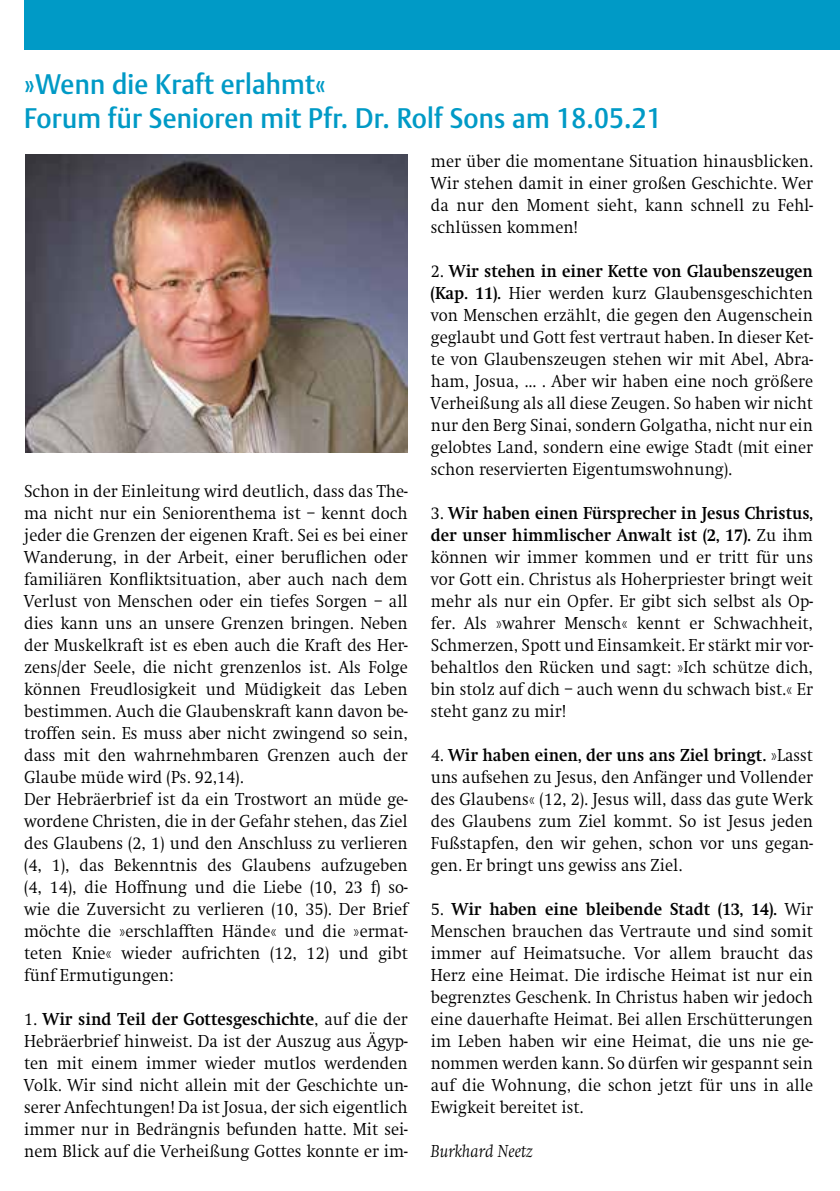
<style>
.page{position:relative;width:840px;height:1191px;background:#fff}
.page>*{position:absolute;margin:0;border:0;box-sizing:border-box;transform-origin:0 0}
.t1{font:500 28px/34px "DTL Argo TOT";letter-spacing:.005em;color:#009ac6;scale:.94 1}
.t2{font:300 18px/22px "Swift EF";color:#000;text-align:justify;scale:.93 1}
.t3{font:italic 300 18px "Swift EF";color:#000;scale:.93 1}
.s1{font-weight:700}
</style>
<div class="page">
<div style="left:24px;top:0;width:815px;height:50px;background:#009ac6"></div>
<img style="left:26px;top:155px;width:381px;height:297px">
<h1 class="t1" style="left:24px;top:67px;width:679px">»Wenn die Kraft erlahmt«<br>Forum für Senioren mit Pfr. Dr. Rolf Sons am 18.05.21</h1>
<p class="t2" style="left:24px;top:480px;width:414px;text-align:left">Schon in der Einleitung wird deutlich, dass das The&shy;ma nicht nur ein Seniorenthema ist – kennt doch jeder die Grenzen der eigenen Kraft. Sei es bei einer Wanderung, in der Arbeit, einer beruflichen oder familiären Konfliktsituation, aber auch nach dem Verlust von Menschen oder ein tiefes Sorgen – all dies kann uns an unsere Grenzen bringen. Neben der Muskelkraft ist es eben auch die Kraft des Her&shy;zens/der Seele, die nicht grenzenlos ist. Als Folge können Freudlosigkeit und Müdigkeit das Leben bestimmen. Auch die Glaubenskraft kann davon be&shy;troffen sein. Es muss aber nicht zwingend so sein, dass mit den wahrnehmbaren Grenzen auch der Glaube müde wird (Ps. 92,14).<br>Der Hebräerbrief ist da ein Trostwort an müde ge&shy;wordene Christen, die in der Gefahr stehen, das Ziel des Glaubens (2, 1) und den Anschluss zu verlieren (4, 1), das Bekenntnis des Glaubens aufzugeben (4, 14), die Hoffnung und die Liebe (10, 23 f) so&shy;wie die Zuversicht zu verlieren (10, 35). Der Brief möchte die »erschlafften Hände« und die »ermat&shy;teten Knie« wieder aufrichten (12, 12) und gibt fünf Ermutigungen:</p>
<p class="t2" style="left:24px;top:1008px;width:414px">1. <span class="s1">Wir sind Teil der Gottesgeschichte</span>, auf die der Hebräerbrief hinweist. Da ist der Auszug aus Ägyp&shy;ten mit einem immer wieder mutlos werdenden Volk. Wir sind nicht allein mit der Geschichte un&shy;serer Anfechtungen! Da ist Josua, der sich eigentlich immer nur in Bedrängnis befunden hatte. Mit sei&shy;nem Blick auf die Verheißung Gottes konnte er im-</p>
<p class="t2" style="left:430px;top:150px;width:412px">mer über die momentane Situation hinausblicken.<br>Wir stehen damit in einer großen Geschichte. Wer da nur den Moment sieht, kann schnell zu Fehl&shy;schlüssen kommen!</p>
<p class="t2" style="left:430px;top:260px;width:412px">2. <span class="s1">Wir stehen in einer Kette von Glaubenszeugen (Kap. 11).</span> Hier werden kurz Glaubensgeschichten von Menschen erzählt, die gegen den Augenschein geglaubt und Gott fest vertraut haben. In dieser Ket&shy;te von Glaubenszeugen stehen wir mit Abel, Abra&shy;ham, Josua, … . Aber wir haben eine noch größere Verheißung als all diese Zeugen. So haben wir nicht nur den Berg Sinai, sondern Golgatha, nicht nur ein gelobtes Land, sondern eine ewige Stadt (mit einer schon reservierten Eigentumswohnung).</p>
<p class="t2" style="left:430px;top:502px;width:412px">3. <span class="s1">Wir haben einen Fürsprecher in Jesus Christus, der unser himmlischer Anwalt ist (2, 17).</span> Zu ihm können wir immer kommen und er tritt für uns vor Gott ein. Christus als Hoherpriester bringt weit mehr als nur ein Opfer. Er gibt sich selbst als Op&shy;fer. Als »wahrer Mensch« kennt er Schwachheit, Schmerzen, Spott und Einsamkeit. Er stärkt mir vor&shy;behaltlos den Rücken und sagt: »Ich schütze dich, bin stolz auf dich – auch wenn du schwach bist.« Er steht ganz zu mir!</p>
<p class="t2" style="left:430px;top:744px;width:412px">4. <span class="s1">Wir haben einen, der uns ans Ziel bringt.</span> »Lasst uns aufsehen zu Jesus, den Anfänger und Vollender des Glaubens« (12, 2). Jesus will, dass das gute Werk des Glaubens zum Ziel kommt. So ist Jesus jeden Fußstapfen, den wir gehen, schon vor uns gegan&shy;gen. Er bringt uns gewiss ans Ziel.</p>
<p class="t2" style="left:430px;top:898px;width:412px">5. <span class="s1">Wir haben eine bleibende Stadt (13, 14).</span> Wir Menschen brauchen das Vertraute und sind somit immer auf Heimatsuche. Vor allem braucht das Herz eine Heimat. Die irdische Heimat ist nur ein begrenztes Geschenk. In Christus haben wir jedoch eine dauerhafte Heimat. Bei allen Erschütterungen im Leben haben wir eine Heimat, die uns nie ge&shy;nommen werden kann. So dürfen wir gespannt sein auf die Wohnung, die schon jetzt für uns in alle Ewigkeit bereitet ist.</p>
<p class="t3" style="left:430px;top:1141px;width:111px">Burkhard Neetz</p>
</div>
